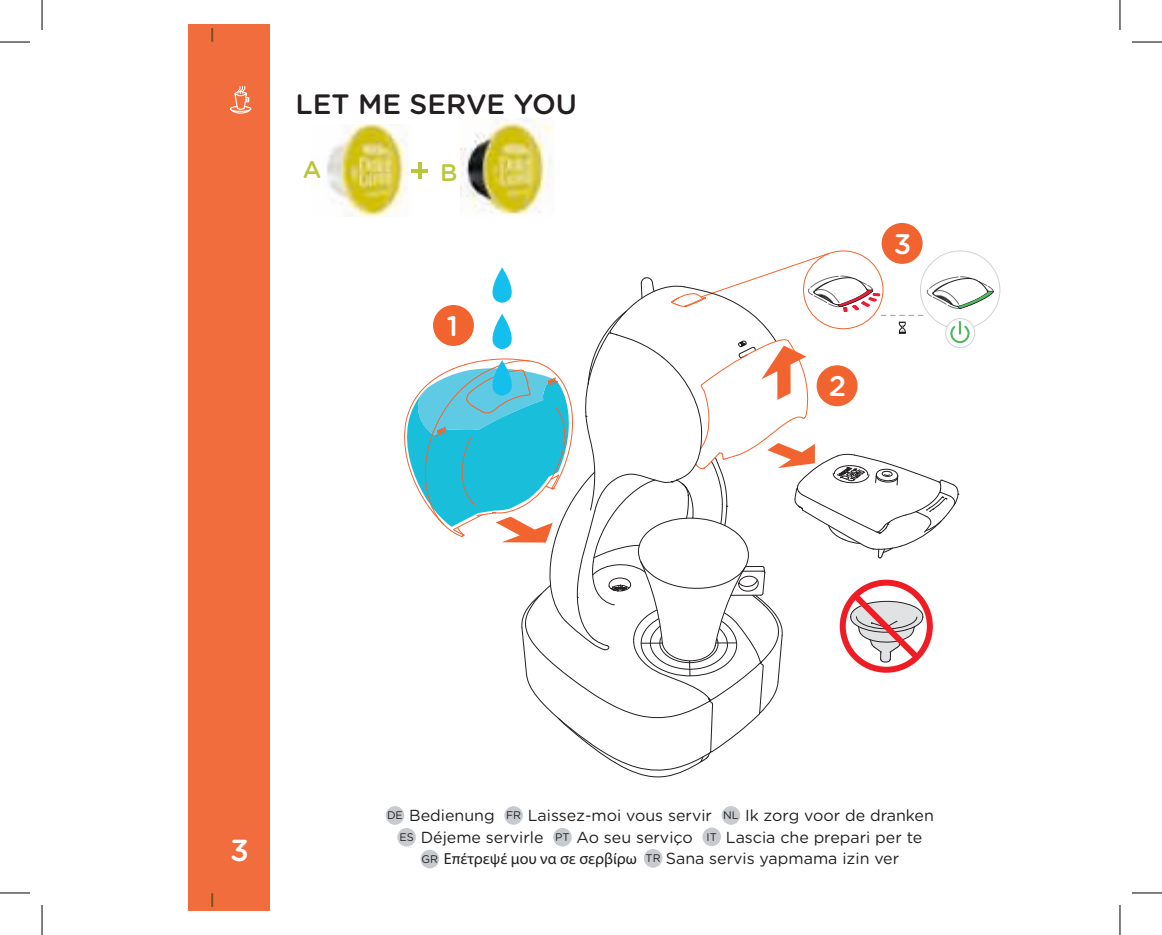
<style>
.page{position:relative;width:1162px;height:935px;background:#fff}
.page>*{position:absolute;margin:0;border:0;box-sizing:border-box;transform-origin:0 0}
.t1{font:500 30.4px "Gotham Rounded";color:#fff}
.t2{font:500 28.4px "Gotham Rounded";color:#fff}
.t3{font:500 28px "Gotham Rounded";color:#231f20}
.t4{font:500 24px "Gotham Rounded";color:#bac73c}
.t5{font:16px/21.8px "Gotham Rounded";color:#231f20;text-align:center}
.s1{font-size:11px}
.s2{font-family:"Myriad Pro"}
</style>
<div class="page">
<div style="left:188px;top:24px;width:81px;height:886px;background:#f26d3e"></div>
<svg style="left:229px;top:86px;width:23px;height:28px"></svg>
<img style="left:460px;top:119px;width:94px;height:96px">
<img style="left:327px;top:125px;width:86px;height:91px">
<hr style="left:418px;top:162px;width:3px;height:17px;background:#bac73c">
<hr style="left:411px;top:169px;width:17px;height:3px;background:#bac73c">
<div style="left:881px;top:223px;width:41px;height:41px;background:#f2642f;border-radius:50%"></div>
<svg style="left:404px;top:252px;width:589px;height:526px"></svg>
<svg style="left:211px;top:28px;width:2px;height:14px"></svg>
<svg style="left:211px;top:893px;width:2px;height:13px"></svg>
<div style="left:385px;top:806px;width:19px;height:18px;background:#c7cbcf;border-radius:50%"></div>
<div style="left:504px;top:806px;width:19px;height:18px;background:#c7cbcf;border-radius:50%"></div>
<div style="left:721px;top:806px;width:19px;height:18px;background:#c7cbcf;border-radius:50%"></div>
<div style="left:397px;top:827px;width:19px;height:19px;background:#c7cbcf;border-radius:50%"></div>
<div style="left:553px;top:827px;width:18px;height:19px;background:#c7cbcf;border-radius:50%"></div>
<div style="left:702px;top:827px;width:18px;height:19px;background:#c7cbcf;border-radius:50%"></div>
<div style="left:420px;top:849px;width:19px;height:19px;background:#c7cbcf;border-radius:50%"></div>
<div style="left:643px;top:849px;width:19px;height:18px;background:#c7cbcf;border-radius:50%"></div>
<hr style="left:0;top:42px;width:30px;height:1px;background:#000">
<hr style="left:1131px;top:42px;width:30px;height:1px;background:#000">
<hr style="left:0;top:892px;width:30px;height:1px;background:#000">
<hr style="left:1131px;top:892px;width:30px;height:1px;background:#000">
<hr style="left:42px;top:0;width:1px;height:30px;background:#000">
<hr style="left:42px;top:904px;width:1px;height:30px;background:#000">
<hr style="left:1119px;top:0;width:1px;height:30px;background:#000">
<hr style="left:1119px;top:904px;width:1px;height:30px;background:#000">
<h3 class="t3" style="left:295px;top:92px;width:283px">LET ME SERVE YOU</h3>
<h3 class="t4" style="left:303px;top:159px;width:20px">A</h3>
<h3 class="t4" style="left:440px;top:161px;width:19px">B</h3>
<h2 class="t2" style="left:447px;top:313px;width:13px">1</h2>
<h2 class="t2" style="left:828px;top:373px;width:19px">2</h2>
<h2 class="t2" style="left:893px;top:231px;width:19px">3</h2>
<h1 class="t1" style="left:230px;top:836px;width:20px">3</h1>
<p class="t5" style="left:387px;top:804px;width:548px"><span class="s1">DE</span> Bedienung <span class="s1">FR</span> Laissez-moi vous servir <span class="s1">NL</span> Ik zorg voor de dranken<br><span class="s1">ES</span> Déjeme servirle <span class="s1">PT</span> Ao seu serviço <span class="s1">IT</span> Lascia che prepari per te<br><span class="s1">GR</span> <span class="s2">Επέτρεψέ μου να σε σερβίρω</span> <span class="s1">TR</span> Sana servis yapmama izin ver</p>
</div>
